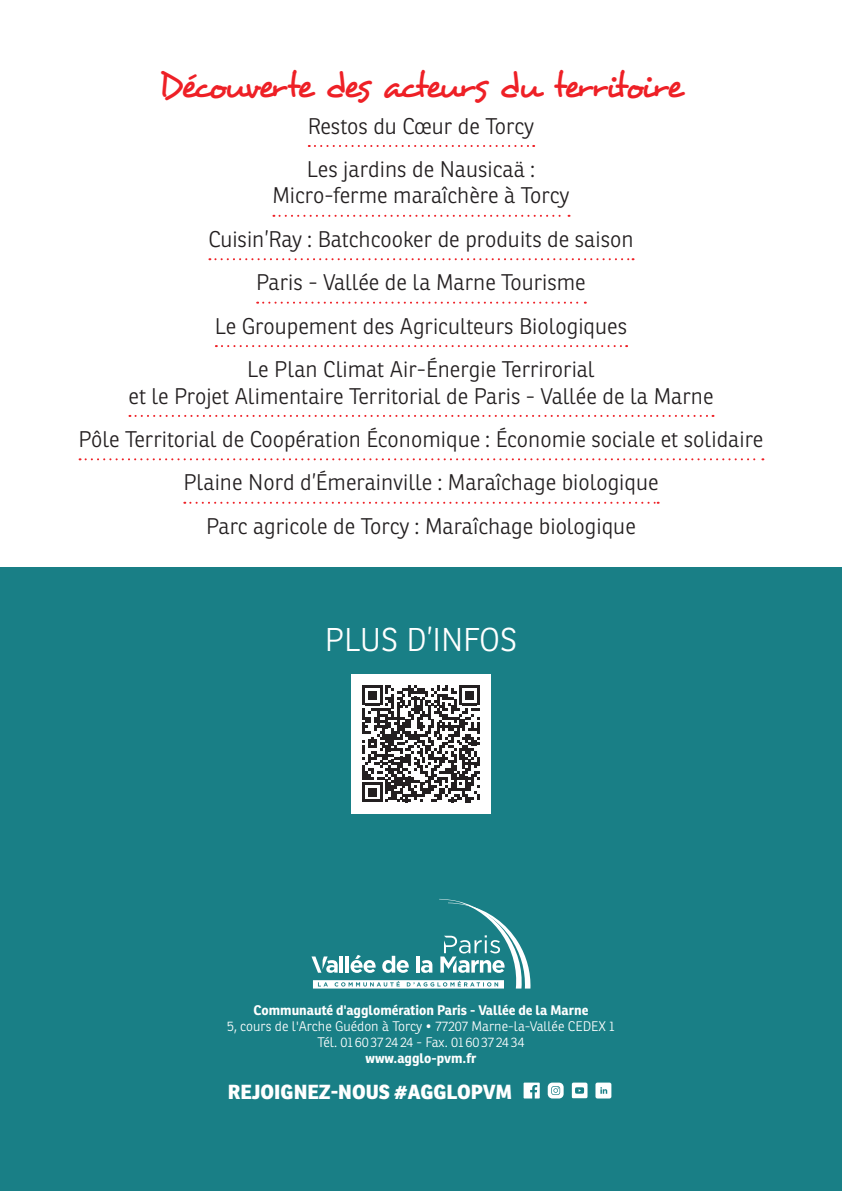
<style>
.page{position:relative;width:842px;height:1191px;background:#fff}
.page>*{position:absolute;margin:0;border:0;box-sizing:border-box;transform-origin:0 0}
.t1{font:36px "Desyrel";letter-spacing:-.075em;color:#ee2026}
.t2{font:300 32px "Ronnia";color:#fff}
.t3{font:300 22px/43.4px "Ronnia";color:#231f20;text-align:center}
.t4{font:800 19.8px "Ronnia";color:#fff}
.t5{font:300 13.6px/16.2px "Ronnia";color:#fff;text-align:center}
.t6{font:700 13.6px "Ronnia";color:#fff}
</style>
<div class="page">
<div style="left:0;top:567px;width:842px;height:624px;background:#197f86"></div>
<svg style="left:311px;top:899px;width:219px;height:89px"></svg>
<svg style="left:524px;top:1082px;width:16px;height:16px"></svg>
<svg style="left:548px;top:1082px;width:16px;height:16px"></svg>
<svg style="left:572px;top:1082px;width:15px;height:16px"></svg>
<svg style="left:595px;top:1082px;width:16px;height:16px"></svg>
<div style="left:351px;top:674px;width:140px;height:140px;background:#fff"></div>
<svg style="left:362px;top:685px;width:117px;height:117px"></svg>
<svg style="left:309px;top:145px;width:225px;height:2px"></svg>
<svg style="left:273px;top:215px;width:296px;height:2px"></svg>
<svg style="left:209px;top:258px;width:424px;height:2px"></svg>
<svg style="left:257px;top:302px;width:329px;height:2px"></svg>
<svg style="left:216px;top:345px;width:411px;height:2px"></svg>
<svg style="left:129px;top:415px;width:584px;height:2px"></svg>
<svg style="left:80px;top:458px;width:683px;height:2px"></svg>
<svg style="left:184px;top:502px;width:475px;height:2px"></svg>
<h1 class="t1" style="left:159px;top:63px;width:526px">Découverte des acteurs du territoire</h1>
<p class="t3" style="left:307px;top:104px;width:230px;text-align:left">Restos du Cœur de Torcy<br>Les jardins de Nausicaä :</p>
<p class="t3" style="left:208px;top:174px;width:427px">Micro-ferme maraîchère à Torcy<br>Cuisin’Ray : Batchcooker de produits de saison Paris - Vallée de la Marne Tourisme<br>Le Groupement des Agriculteurs Biologiques Le Plan Climat Air-Énergie Terrirorial</p>
<p class="t3" style="left:79px;top:374px;width:686px">et le Projet Alimentaire Territorial de Paris - Vallée de la Marne<br>Pôle Territorial de Coopération Économique : Économie sociale et solidaire Plaine Nord d’Émerainville : Maraîchage biologique<br>Parc agricole de Torcy : Maraîchage biologique</p>
<h2 class="t2" style="left:325px;top:620px;width:194px">PLUS D’INFOS</h2>
<p class="t6" style="left:254px;top:1001px;width:336px">Communauté d'agglomération Paris - Vallée de la Marne</p>
<p class="t5" style="left:227px;top:1018px;width:389px">5, cours de l'Arche Guédon à Torcy • 77207 Marne-la-Vallée CEDEX 1<br>Tél. 016037 2424 - Fax. 016037 2434</p>
<p class="t6" style="left:365px;top:1049px;width:113px">www.agglo-pvm.fr</p>
<p class="t4" style="left:228px;top:1078px;width:286px">REJOIGNEZ-NOUS #AGGLOPVM</p>
</div>
